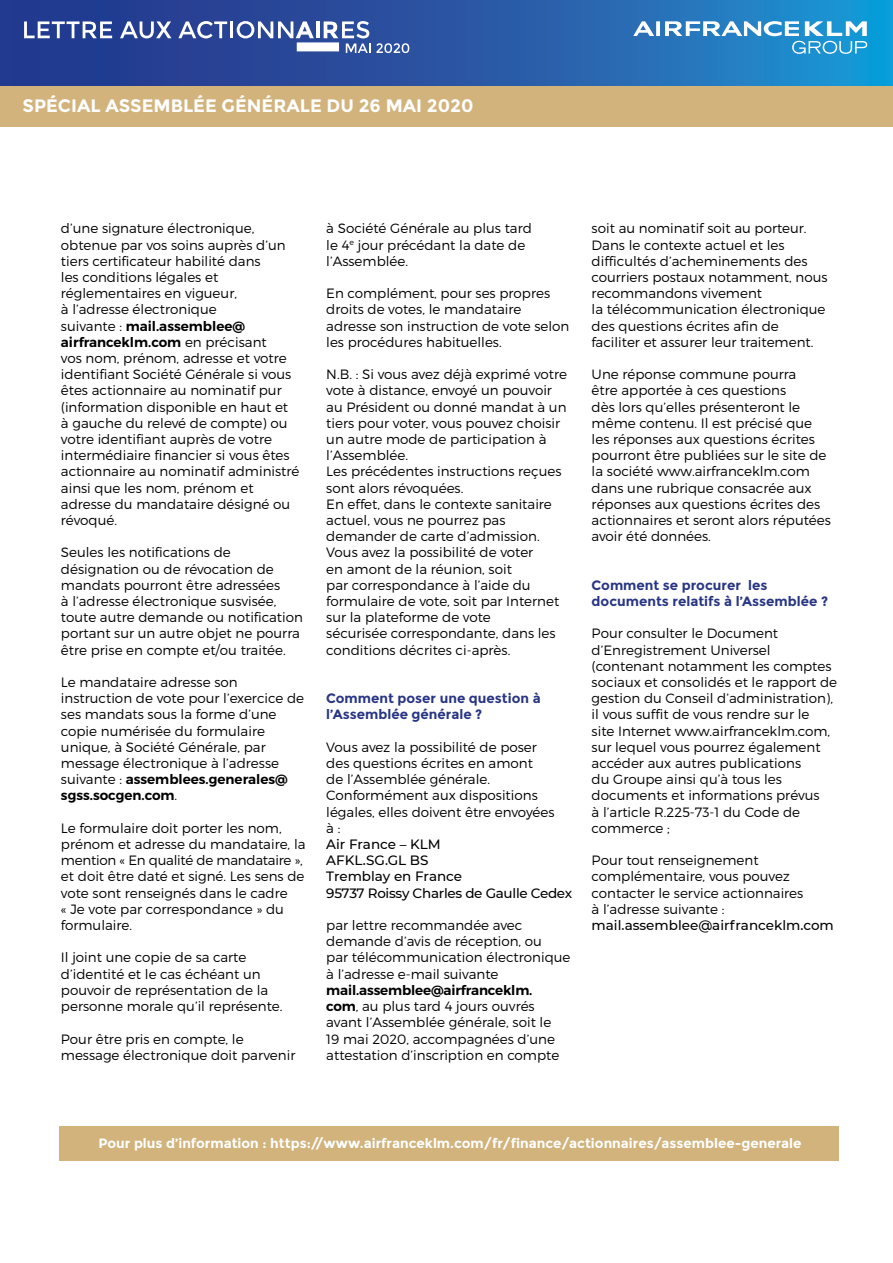
<style>
.page{position:relative;width:893px;height:1263px;background:#fff}
.page>*{position:absolute;margin:0;border:0;box-sizing:border-box;transform-origin:0 0}
.t1{font:700 18px "Montserrat";color:#fff}
.t2{font:300 13.5px/16.2px "Montserrat";color:#000}
.t3{font:500 13.5px/16.2px "Montserrat";color:#000}
.t4{font:700 13.5px/16.2px "Montserrat";color:#283583}
.t5{font:700 13.5px "Montserrat";color:#fff}
.s1{font-weight:600}
</style>
<div class="page">
<div style="left:60px;top:1126px;width:779px;height:34px;background:#d3b37c"></div>
<div style="left:0;top:84px;width:893px;height:42px;background:#d3b37c"></div>
<svg style="left:0;top:0;width:893px;height:85px;background:#2654a2"></svg>
<svg style="left:616px;top:21px;width:258px;height:65px;background:#3a8fca"></svg>
<svg style="left:24px;top:21px;width:88px;height:17px"></svg>
<svg style="left:120px;top:21px;width:51px;height:17px"></svg>
<svg style="left:178px;top:21px;width:49px;height:17px"></svg>
<hr style="left:230px;top:21px;width:3px;height:17px;background:#fff">
<svg style="left:237px;top:21px;width:77px;height:17px"></svg>
<hr style="left:316px;top:21px;width:3px;height:17px;background:#fff">
<div style="left:297px;top:42px;width:42px;height:9px;background:#fff"></div>
<svg style="left:324px;top:21px;width:85px;height:32px"></svg>
<h1 class="t1" style="left:23px;top:95px;width:453px">SPÉCIAL ASSEMBLÉE GÉNÉRALE DU 26 MAI 2020</h1>
<p class="t2" style="left:61px;top:220px;width:240px">d’une signature électronique, obtenue par vos soins auprès d’un tiers certificateur habilité dans<br>les conditions légales et réglementaires en vigueur,<br>à l’adresse électronique<br>suivante : <span class="s1">mail.assemblee@ airfranceklm.com</span> en précisant<br>vos nom, prénom, adresse et votre identifiant Société Générale si vous êtes actionnaire au nominatif pur (information disponible en haut et<br>à gauche du relevé de compte) ou votre identifiant auprès de votre intermédiaire financier si vous êtes actionnaire au nominatif administré ainsi que les nom, prénom et adresse du mandataire désigné ou révoqué.</p>
<p class="t2" style="left:61px;top:544px;width:243px">Seules les notifications de désignation ou de révocation de mandats pourront être adressées<br>à l’adresse électronique susvisée, toute autre demande ou notification portant sur un autre objet ne pourra être prise en compte et/ou traitée.</p>
<p class="t2" style="left:61px;top:674px;width:245px">Le mandataire adresse son instruction de vote pour l’exercice de ses mandats sous la forme d’une copie numérisée du formulaire unique, à Société Générale, par message électronique à l’adresse suivante : <span class="s1">assemblees.generales@ sgss.socgen.com</span>.</p>
<p class="t2" style="left:61px;top:820px;width:246px">Le formulaire doit porter les nom, prénom et adresse du mandataire, la mention « En qualité de mandataire », et doit être daté et signé. Les sens de vote sont renseignés dans le cadre<br>« Je vote par correspondance » du formulaire.</p>
<p class="t2" style="left:61px;top:949px;width:223px">Il joint une copie de sa carte d’identité et le cas échéant un pouvoir de représentation de la personne morale qu’il représente.</p>
<p class="t2" style="left:61px;top:1030px;width:236px">Pour être pris en compte, le message électronique doit parvenir</p>
<p class="t2" style="left:326px;top:220px;width:207px">à Société Générale au plus tard le 4<sup>e</sup> jour précédant la date de l’Assemblée.</p>
<p class="t2" style="left:326px;top:285px;width:245px">En complément, pour ses propres droits de votes, le mandataire adresse son instruction de vote selon les procédures habituelles.</p>
<p class="t2" style="left:326px;top:366px;width:242px">N.B. : Si vous avez déjà exprimé votre vote à distance, envoyé un pouvoir au Président ou donné mandat à un tiers pour voter, vous pouvez choisir un autre mode de participation à l’Assemblée.<br>Les précédentes instructions reçues sont alors révoquées.<br>En effet, dans le contexte sanitaire actuel, vous ne pourrez pas demander de carte d’admission.<br>Vous avez la possibilité de voter<br>en amont de la réunion, soit<br>par correspondance à l’aide du formulaire de vote, soit par Internet sur la plateforme de vote<br>sécurisée correspondante, dans les conditions décrites ci-après.</p>
<p class="t4" style="left:326px;top:690px;width:216px">Comment poser une question à l’Assemblée générale ?</p>
<p class="t2" style="left:326px;top:739px;width:230px">Vous avez la possibilité de poser des questions écrites en amont<br>de l’Assemblée générale.<br>Conformément aux dispositions légales, elles doivent être envoyées à :</p>
<p class="t3" style="left:326px;top:836px;width:247px">Air France – KLM<br>AFKL.SG.GL BS<br>Tremblay en France<br>95737 Roissy Charles de Gaulle Cedex</p>
<p class="t2" style="left:326px;top:917px;width:246px">par lettre recommandée avec demande d’avis de réception, ou<br>par télécommunication électronique à l’adresse e-mail suivante</p>
<p class="t2" style="left:326px;top:982px;width:234px"><span class="s1">mail.assemblee@airfranceklm. com</span>, au plus tard 4 jours ouvrés avant l’Assemblée générale, soit le 19 mai 2020, accompagnées d’une attestation d’inscription en compte</p>
<p class="t2" style="left:592px;top:220px;width:237px">soit au nominatif soit au porteur.<br>Dans le contexte actuel et les difficultés d’acheminements des courriers postaux notamment, nous recommandons vivement<br>la télécommunication électronique des questions écrites afin de faciliter et assurer leur traitement.</p>
<p class="t2" style="left:592px;top:366px;width:241px">Une réponse commune pourra<br>être apportée à ces questions<br>dès lors qu’elles présenteront le même contenu. Il est précisé que les réponses aux questions écrites pourront être publiées sur le site de la société www.airfranceklm.com dans une rubrique consacrée aux réponses aux questions écrites des actionnaires et seront alors réputées avoir été données.</p>
<p class="t4" style="left:592px;top:577px;width:238px">Comment se procurer les documents relatifs à l’Assemblée ?</p>
<p class="t2" style="left:592px;top:625px;width:247px">Pour consulter le Document d’Enregistrement Universel (contenant notamment les comptes sociaux et consolidés et le rapport de gestion du Conseil d’administration), il vous suffit de vous rendre sur le<br>site Internet www.airfranceklm.com, sur lequel vous pourrez également accéder aux autres publications<br>du Groupe ainsi qu’à tous les documents et informations prévus<br>à l’article R.225‑73‑1 du Code de commerce ;</p>
<p class="t2" style="left:592px;top:852px;width:213px">Pour tout renseignement complémentaire, vous pouvez contacter le service actionnaires à l’adresse suivante :</p>
<p class="t3" style="left:592px;top:917px;width:244px">mail.assemblee@airfranceklm.com</p>
<p class="t5" style="left:98px;top:1135px;width:704px">Pour plus d’information : https://www.airfranceklm.com/fr/finance/actionnaires/assemblee-generale</p>
</div>
